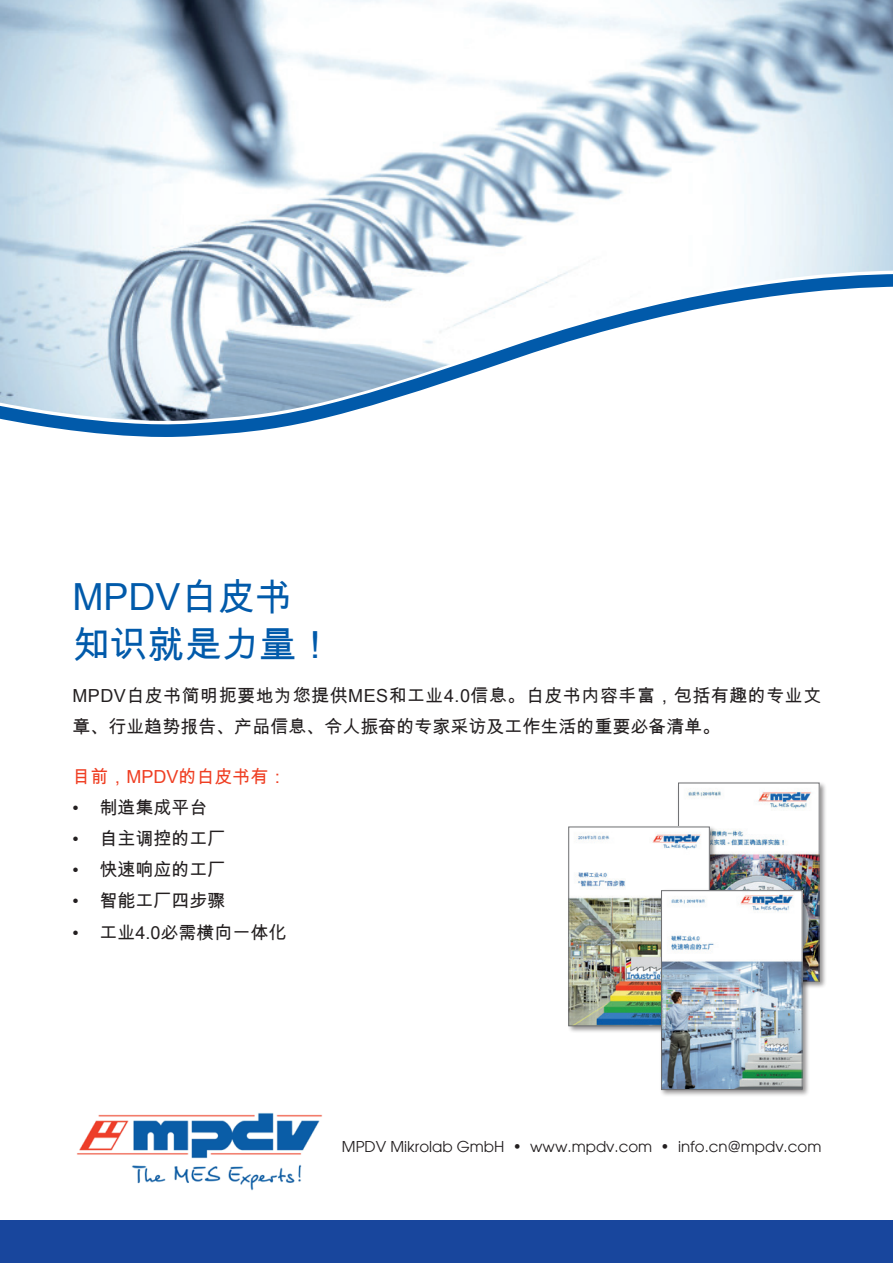
<style>
.page{position:relative;width:893px;height:1263px;background:#fff}
.page>*{position:absolute;margin:0;border:0;box-sizing:border-box;transform-origin:0 0}
.t1{font:37.35px/48px "Arial Unicode MS";color:#015aaa}
.t2{font:18px/31.2px "Arial Unicode MS";letter-spacing:.025em;color:#231f20}
.t3{font:18px "Arial Unicode MS";color:#231f20}
.t4{font:18px "Arial Unicode MS";color:#ef3e22}
.t5{font:15px "Avant Garde";color:#231f20}
</style>
<div class="page">
<div style="left:0;top:1220px;width:893px;height:43px;background:#18469d"></div>
<img style="left:0;top:0;width:893px;height:272px">
<svg style="left:0;top:272px;width:893px;height:165px"></svg>
<div style="left:676px;top:781px;width:151px;height:208px;background:#231f20;opacity:.5"></div>
<img style="left:680px;top:785px;width:137px;height:194px">
<div style="left:678px;top:783px;width:141px;height:198px;border:1px solid #6c6d70"></div>
<div style="left:567px;top:825px;width:150px;height:208px;background:#231f20;opacity:.5"></div>
<img style="left:570px;top:829px;width:138px;height:195px">
<div style="left:568px;top:827px;width:142px;height:199px;border:1px solid #6c6d70"></div>
<div style="left:659px;top:889px;width:151px;height:208px;background:#231f20;opacity:.5"></div>
<img style="left:663px;top:892px;width:137px;height:196px">
<div style="left:661px;top:890px;width:141px;height:200px;border:1px solid #6c6d70"></div>
<img style="left:77px;top:1113px;width:245px;height:78px">
<h1 class="t1" style="left:72px;top:572px;width:263px">MPDV白皮书知识就是力量！</h1>
<p class="t2" style="left:72px;top:679px;width:750px">MPDV白皮书简明扼要地为您提供MES和工业4.0信息。白皮书内容丰富，包括有趣的专业文章、行业趋势报告、产品信息、令人振奋的专家采访及工作生活的重要必备清单。</p>
<p class="t4" style="left:72px;top:763px;width:216px">目前，MPDV的白皮书有：</p>
<p class="t3" style="left:72px;top:794px;width:136px">• 制造集成平台</p>
<p class="t3" style="left:72px;top:826px;width:154px">• 自主调控的工厂</p>
<p class="t3" style="left:72px;top:857px;width:154px">• 快速响应的工厂</p>
<p class="t3" style="left:72px;top:888px;width:154px">• 智能工厂四步骤</p>
<p class="t3" style="left:72px;top:919px;width:216px">• 工业4.0必需横向一体化</p>
<p class="t5" style="left:342px;top:1140px;width:481px">MPDV Mikrolab GmbH • www.mpdv.com • info.cn@mpdv.com</p>
</div>
